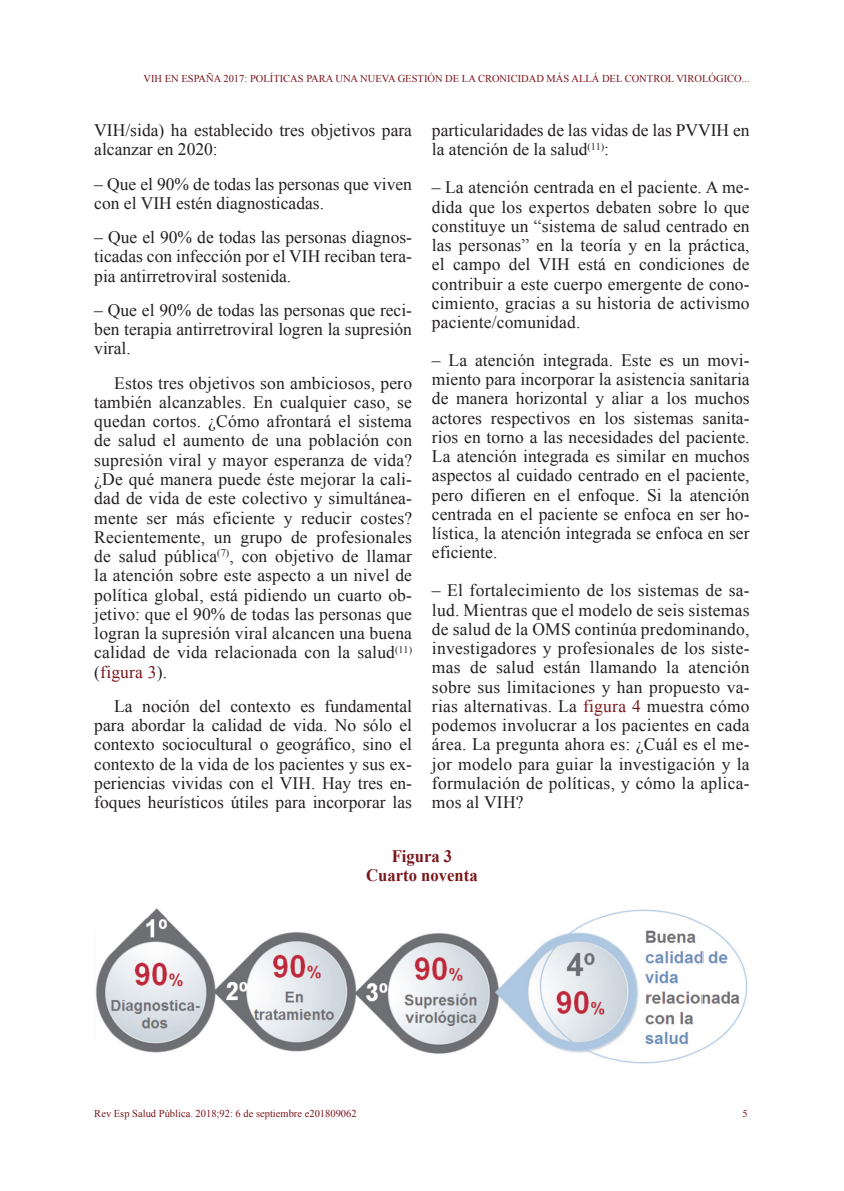
<style>
.page{position:relative;width:844px;height:1191px;background:#fff}
.page>*{position:absolute;margin:0;border:0;box-sizing:border-box;transform-origin:0 0}
.t1{font:17.5px/19.2px "Times New Roman";color:#231f20;text-align:justify}
.t2{font:700 17.5px/19.2px "Times New Roman";color:#7b161a;text-align:center;scale:.95 1}
.t3{font:10.5px "Times New Roman";color:#7b161a}
.s1{color:#7b161a}
</style>
<div class="page">
<img style="left:96px;top:908px;width:652px;height:156px">
<p class="t3" style="left:143px;top:71px;width:607px">VIH EN ESPAÑA 2017: POLÍTICAS PARA UNA NUEVA GESTIÓN DE LA CRONICIDAD MÁS ALLÁ DEL CONTROL VIROLÓGICO...</p>
<p class="t1" style="left:94px;top:120px;width:319px">VIH/sida) ha establecido tres objetivos para alcanzar en 2020:</p>
<p class="t1" style="left:94px;top:174px;width:319px">– Que el 90% de todas las personas que viven con el VIH estén diagnosticadas.</p>
<p class="t1" style="left:94px;top:227px;width:319px">– Que el 90% de todas las personas diagnos&shy;ticadas con infección por el VIH reciban tera&shy;pia antirretroviral sostenida.</p>
<p class="t1" style="left:94px;top:300px;width:319px">– Que el 90% de todas las personas que reci&shy;ben terapia antirretroviral logren la supresión viral.</p>
<p class="t1" style="left:94px;top:373px;width:319px;text-indent:20px">Estos tres objetivos son ambiciosos, pero también alcanzables. En cualquier caso, se quedan cortos. ¿Cómo afrontará el sistema de salud el aumento de una población con supresión viral y mayor esperanza de vida? ¿De qué manera puede éste mejorar la cali&shy;dad de vida de este colectivo y simultánea&shy;mente ser más eficiente y reducir costes?<br>Recientemente, un grupo de profesionales de salud pública<sup>(7)</sup>, con objetivo de llamar la atención sobre este aspecto a un nivel de política global, está pidiendo un cuarto ob&shy;jetivo: que el 90% de todas las personas que logran la supresión viral alcancen una buena calidad de vida relacionada con la salud<sup>(11) </sup>(<span class="s1">figura 3</span>).</p>
<p class="t1" style="left:94px;top:696px;width:319px;text-indent:20px">La noción del contexto es fundamental para abordar la calidad de vida. No sólo el contexto sociocultural o geográfico, sino el contexto de la vida de los pacientes y sus ex&shy;periencias vividas con el VIH. Hay tres en&shy;foques heurísticos útiles para incorporar las</p>
<p class="t1" style="left:432px;top:120px;width:319px">particularidades de las vidas de las PVVIH en la atención de la salud<sup>(11)</sup>:</p>
<p class="t1" style="left:432px;top:177px;width:319px">– La atención centrada en el paciente. A me&shy;dida que los expertos debaten sobre lo que constituye un “sistema de salud centrado en las personas” en la teoría y en la práctica, el campo del VIH está en condiciones de contribuir a este cuerpo emergente de cono&shy;cimiento, gracias a su historia de activismo paciente/comunidad.</p>
<p class="t1" style="left:432px;top:350px;width:319px">– La atención integrada. Este es un movi&shy;miento para incorporar la asistencia sanitaria de manera horizontal y aliar a los muchos actores respectivos en los sistemas sanita&shy;rios en torno a las necesidades del paciente.<br>La atención integrada es similar en muchos aspectos al cuidado centrado en el paciente, pero difieren en el enfoque. Si la atención centrada en el paciente se enfoca en ser ho&shy;lística, la atención integrada se enfoca en ser eficiente.</p>
<p class="t1" style="left:432px;top:580px;width:319px">– El fortalecimiento de los sistemas de sa&shy;lud. Mientras que el modelo de seis sistemas de salud de la OMS continúa predominando, investigadores y profesionales de los siste&shy;mas de salud están llamando la atención sobre sus limitaciones y han propuesto va&shy;rias alternativas. La <span class="s1">figura 4</span> muestra cómo podemos involucrar a los pacientes en cada área. La pregunta ahora es: ¿Cuál es el me&shy;jor modelo para guiar la investigación y la formulación de políticas, y cómo la aplica&shy;mos al VIH?</p>
<p class="t2" style="left:366px;top:846px;width:119px">Figura 3<br>Cuarto noventa</p>
<p class="t3" style="left:94px;top:1106px;width:264px">Rev Esp Salud Pública. 2018;92: 6 de septiembre e201809062</p>
<p class="t3" style="left:742px;top:1106px;width:7px">5</p>
</div>
